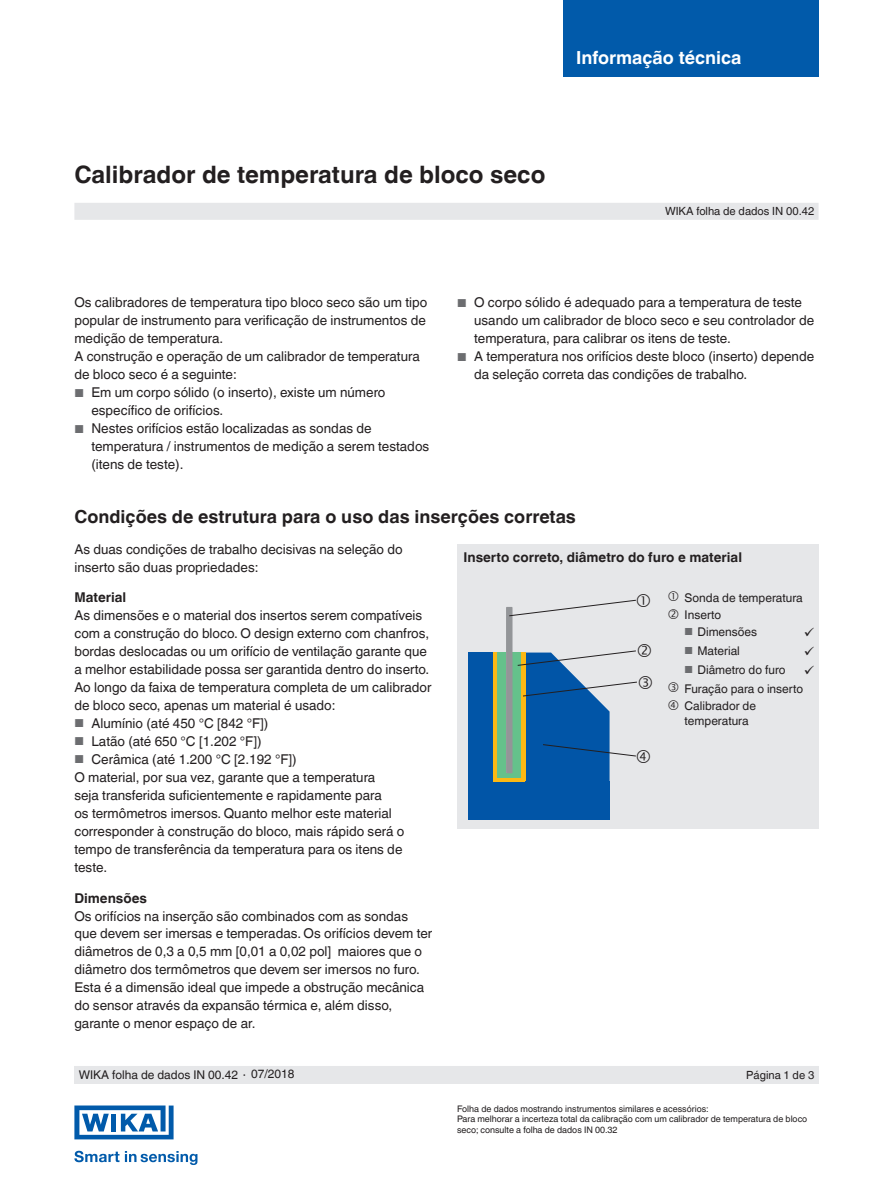
<style>
.page{position:relative;width:893px;height:1188px;background:#fff}
.page>*{position:absolute;margin:0;border:0;box-sizing:border-box;transform-origin:0 0}
.t1{font:700 24px "Helvetica World";color:#231f20}
.t2{font:700 18px "Helvetica World";color:#231f20}
.t3{font:700 18px "Helvetica World";color:#fff}
.t4{font:13.5px/18px "Helvetica World";color:#231f20}
.t5{font:700 13.5px "Helvetica World";color:#231f20}
.t6{font:12px/17.1px "Helvetica World";color:#231f20}
.t7{font:11.25px "Helvetica World";color:#231f20}
.t8{font:9px/10.5px "Helvetica World";color:#231f20}
.s1{font-size:11.55px;color:#6c6d70}
.s2{font-size:10.2px;color:#6c6d70}
.s3{font-size:11.25px}
</style>
<div class="page">
<div style="left:563px;top:0;width:256px;height:76px;background:#015aaa"></div>
<div style="left:74px;top:203px;width:745px;height:17px;background:#e6e7e9"></div>
<div style="left:74px;top:1066px;width:745px;height:18px;background:#e6e7e9"></div>
<div style="left:457px;top:544px;width:362px;height:285px;background:#e6e7e9"></div>
<div style="left:468px;top:781px;width:142px;height:39px;background:#0155a7"></div>
<div style="left:468px;top:653px;width:25px;height:129px;background:#0155a7"></div>
<div style="left:493px;top:653px;width:5px;height:128px;background:#fcb814"></div>
<svg style="left:497px;top:777px;width:20px;height:4px"></svg>
<div style="left:512px;top:653px;width:9px;height:124px;background:#65c18b"></div>
<div style="left:498px;top:653px;width:8px;height:124px;background:#65c18b"></div>
<hr style="left:498px;top:773px;width:23px;height:4px;background:#65c18b">
<div style="left:506px;top:607px;width:6px;height:166px;background:#939598"></div>
<svg style="left:74px;top:1151px;width:45px;height:11px"></svg>
<svg style="left:125px;top:1151px;width:72px;height:14px"></svg>
<svg style="left:74px;top:1106px;width:100px;height:33px"></svg>
<svg style="left:509px;top:599px;width:127px;height:18px"></svg>
<svg style="left:517px;top:650px;width:120px;height:132px"></svg>
<h2 class="t3" style="left:576px;top:47px;width:167px">Informação técnica</h2>
<h1 class="t1" style="left:74px;top:161px;width:472px">Calibrador de temperatura de bloco seco</h1>
<p class="t7" style="left:665px;top:205px;width:151px">WIKA folha de dados IN 00.42</p>
<p class="t4" style="left:74px;top:294px;width:354px">Os calibradores de temperatura tipo bloco seco são um tipo popular de instrumento para verificação de instrumentos de medição de temperatura.<br>A construção e operação de um calibrador de temperatura de bloco seco é a seguinte:</p>
<p class="t4" style="left:91px;top:384px;width:296px;text-indent:-17px"><span class="s1">■</span> Em um corpo sólido (o inserto), existe um número específico de orifícios.</p>
<p class="t4" style="left:91px;top:420px;width:339px;text-indent:-17px"><span class="s1">■</span> Nestes orifícios estão localizadas as sondas de temperatura / instrumentos de medição a serem testados (itens de teste).</p>
<p class="t4" style="left:474px;top:294px;width:342px;text-indent:-17px"><span class="s1">■</span> O corpo sólido é adequado para a temperatura de teste usando um calibrador de bloco seco e seu controlador de temperatura, para calibrar os itens de teste.</p>
<p class="t4" style="left:474px;top:348px;width:342px;text-indent:-17px"><span class="s1">■</span> A temperatura nos orifícios deste bloco (inserto) depende da seleção correta das condições de trabalho.</p>
<h2 class="t2" style="left:74px;top:506px;width:503px">Condições de estrutura para o uso das inserções corretas</h2>
<p class="t4" style="left:74px;top:540px;width:330px">As duas condições de trabalho decisivas na seleção do inserto são duas propriedades:</p>
<p class="t5" style="left:74px;top:590px;width:53px">Material</p>
<p class="t4" style="left:74px;top:607px;width:359px">As dimensões e o material dos insertos serem compatíveis com a construção do bloco. O design externo com chanfros, bordas deslocadas ou um orifício de ventilação garante que a melhor estabilidade possa ser garantida dentro do inserto.<br>Ao longo da faixa de temperatura completa de um calibrador de bloco seco, apenas um material é usado:</p>
<p class="t4" style="left:74px;top:715px;width:195px"><span class="s1">■</span> Alumínio (até 450 °C [842 °F])</p>
<p class="t4" style="left:74px;top:733px;width:189px"><span class="s1">■</span> Latão (até 650 °C [1.202 °F])</p>
<p class="t4" style="left:74px;top:751px;width:332px"><span class="s1">■</span> Cerâmica (até 1.200 °C [2.192 °F])<br>O material, por sua vez, garante que a temperatura<br>seja transferida suficientemente e rapidamente para<br>os termômetros imersos. Quanto melhor este material corresponder à construção do bloco, mais rápido será o tempo de transferência da temperatura para os itens de teste.</p>
<p class="t5" style="left:74px;top:890px;width:74px">Dimensões</p>
<p class="t4" style="left:74px;top:907px;width:359px">Os orifícios na inserção são combinados com as sondas que devem ser imersas e temperadas. Os orifícios devem ter diâmetros de 0,3 a 0,5 mm [0,01 a 0,02 pol] maiores que o diâmetro dos termômetros que devem ser imersos no furo.<br>Esta é a dimensão ideal que impede a obstrução mecânica do sensor através da expansão térmica e, além disso, garante o menor espaço de ar.</p>
<p class="t5" style="left:463px;top:550px;width:280px">Inserto correto, diâmetro do furo e material</p>
<p class="t6" style="left:685px;top:589px;width:120px">Sonda de temperatura<br>Inserto</p>
<p class="t6" style="left:685px;top:623px;width:74px"><span class="s2">■</span> Dimensões</p>
<p class="t6" style="left:685px;top:642px;width:57px"><span class="s2">■</span> Material</p>
<p class="t6" style="left:685px;top:661px;width:102px"><span class="s2">■</span> Diâmetro do furo</p>
<p class="t6" style="left:685px;top:680px;width:120px">Furação para o inserto<br>Calibrador de</p>
<p class="t6" style="left:685px;top:712px;width:66px">temperatura</p>
<p class="t6" style="left:79px;top:1066px;width:217px">WIKA folha de dados IN 00.42 <span class="s3">∙</span> 07/2018</p>
<p class="t7" style="left:746px;top:1068px;width:69px">Página 1 de 3</p>
<p class="t8" style="left:457px;top:1104px;width:352px">Folha de dados mostrando instrumentos similares e acessórios:<br>Para melhorar a incerteza total da calibração com um calibrador de temperatura de bloco seco; consulte a folha de dados IN 00.32</p>
</div>
